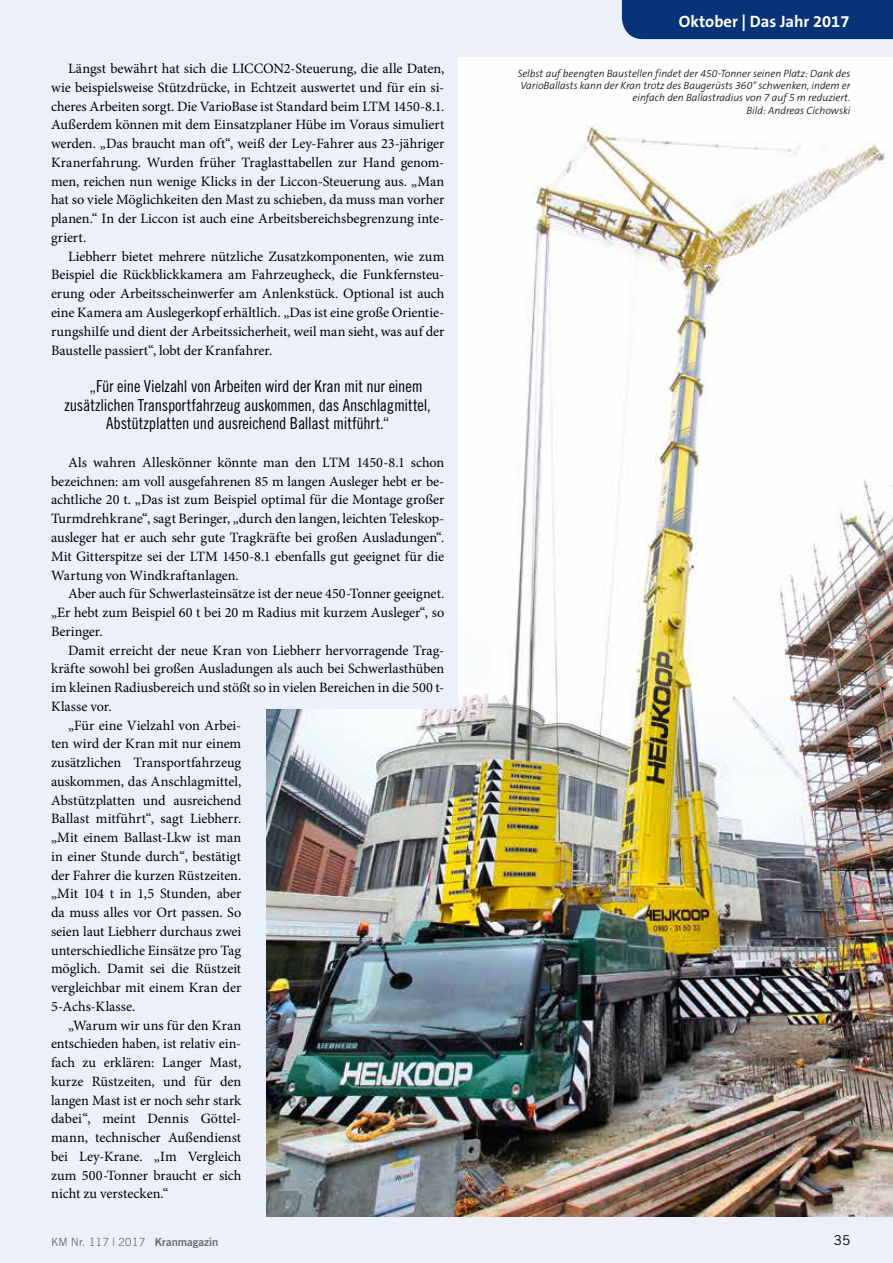
<style>
.page{position:relative;width:893px;height:1263px;background:#ebf0fa}
.page>*{position:absolute;margin:0;border:0;box-sizing:border-box;transform-origin:0 0}
.t1{font:16.5px "Trade Gothic Cond Eighteen";letter-spacing:-.01em;color:#000}
.t2{font:700 16.5px "The Sans B7";color:#fff}
.t3{font:14.25px/18.8px "Minion Pro";color:#000;text-align:justify}
.t4{font:13.5px "Trade Gothic";color:#000}
.t5{font:11.25px "Trade Gothic";color:#6e6e6e}
.t6{font:italic 300 10.5px/12.3px "The Sans B3";color:#000;text-align:right}
.s1{font-family:"Trade Gothic Bold Two"}
</style>
<div class="page">
<div style="left:622px;top:0;width:271px;height:39px;background:#093379"></div>
<img style="left:267px;top:57px;width:626px;height:1159px">
<div style="left:254px;top:0;width:203px;height:709px;background:#ebf0fa"></div>
<p class="t3" style="left:51px;top:59px;width:395px;text-indent:17px">Längst bewährt hat sich die LICCON2-Steuerung, die alle Daten, wie beispielsweise Stützdrücke, in Echtzeit auswertet und für ein si&shy;cheres Arbeiten sorgt. Die VarioBase ist Standard beim LTM 1450-8.1.<br>Außerdem können mit dem Einsatzplaner Hübe im Voraus simuliert werden. „Das braucht man oft“, weiß der Ley-Fahrer aus 23-jähriger Kranerfahrung. Wurden früher Traglasttabellen zur Hand genom&shy;men, reichen nun wenige Klicks in der Liccon-Steuerung aus. „Man hat so viele Möglichkeiten den Mast zu schieben, da muss man vorher planen.“ In der Liccon ist auch eine Arbeitsbereichsbegrenzung inte&shy;griert.</p>
<p class="t3" style="left:51px;top:247px;width:395px;text-indent:17px">Liebherr bietet mehrere nützliche Zusatzkomponenten, wie zum Beispiel die Rückblickkamera am Fahrzeugheck, die Funkfernsteu&shy;erung oder Arbeitsscheinwerfer am Anlenkstück. Optional ist auch eine Kamera am Auslegerkopf erhältlich. „Das ist eine große Orientie&shy;rungshilfe und dient der Arbeitssicherheit, weil man sieht, was auf der Baustelle passiert“, lobt der Kranfahrer.</p>
<p class="t1" style="left:90px;top:376px;width:335px">„Für eine Vielzahl von Arbeiten wird der Kran mit nur einem</p>
<p class="t1" style="left:65px;top:395px;width:368px">zusätzlichen Transportfahrzeug auskommen, das Anschlagmittel,</p>
<p class="t1" style="left:106px;top:414px;width:285px">Abstützplatten und ausreichend Ballast mitführt.“</p>
<p class="t3" style="left:51px;top:453px;width:395px;text-indent:17px">Als wahren Alleskönner könnte man den LTM 1450-8.1 schon bezeichnen: am voll ausgefahrenen 85 m langen Ausleger hebt er be&shy;achtliche 20 t. „Das ist zum Beispiel optimal für die Montage großer Turmdrehkrane“, sagt Beringer, „durch den langen, leichten Teleskop&shy;ausleger hat er auch sehr gute Tragkräfte bei großen Ausladungen“.<br>Mit Gitterspitze sei der LTM 1450-8.1 ebenfalls gut geeignet für die Wartung von Windkraftanlagen.</p>
<p class="t3" style="left:51px;top:584px;width:395px;text-indent:17px">Aber auch für Schwerlasteinsätze ist der neue 450-Tonner geeignet. „Er hebt zum Beispiel 60 t bei 20 m Radius mit kurzem Ausleger“, so Beringer.</p>
<p class="t3" style="left:51px;top:641px;width:395px;text-indent:17px">Damit erreicht der neue Kran von Liebherr hervorragende Trag&shy;kräfte sowohl bei großen Ausladungen als auch bei Schwerlasthüben im kleinen Radiusbereich und stößt so in vielen Bereichen in die 500 t-</p>
<p class="t3" style="left:51px;top:697px;width:62px">Klasse vor.</p>
<p class="t3" style="left:68px;top:716px;width:175px">„Für eine Vielzahl von Arbei-</p>
<p class="t3" style="left:51px;top:734px;width:192px">ten wird der Kran mit nur einem</p>
<p class="t3" style="left:51px;top:753px;width:192px">zusätzlichen Transportfahrzeug</p>
<p class="t3" style="left:51px;top:772px;width:192px">auskommen, das Anschlagmittel,</p>
<p class="t3" style="left:51px;top:791px;width:192px">Abstützplatten und ausreichend</p>
<p class="t3" style="left:51px;top:809px;width:192px">Ballast mitführt“, sagt Liebherr.</p>
<p class="t3" style="left:51px;top:828px;width:192px">„Mit einem Ballast-Lkw ist man</p>
<p class="t3" style="left:51px;top:847px;width:192px">in einer Stunde durch“, bestätigt</p>
<p class="t3" style="left:51px;top:866px;width:192px">der Fahrer die kurzen Rüstzeiten.</p>
<p class="t3" style="left:51px;top:884px;width:192px">„Mit 104 t in 1,5 Stunden, aber</p>
<p class="t3" style="left:51px;top:903px;width:192px">da muss alles vor Ort passen. So</p>
<p class="t3" style="left:51px;top:922px;width:192px">seien laut Liebherr durchaus zwei</p>
<p class="t3" style="left:51px;top:941px;width:192px">unterschiedliche Einsätze pro Tag</p>
<p class="t3" style="left:51px;top:959px;width:192px">möglich. Damit sei die Rüstzeit</p>
<p class="t3" style="left:51px;top:978px;width:192px">vergleichbar mit einem Kran der</p>
<p class="t3" style="left:51px;top:997px;width:86px">5-Achs-Klasse.</p>
<p class="t3" style="left:68px;top:1016px;width:175px">„Warum wir uns für den Kran</p>
<p class="t3" style="left:51px;top:1034px;width:192px">entschieden haben, ist relativ ein-</p>
<p class="t3" style="left:51px;top:1053px;width:192px">fach zu erklären: Langer Mast,</p>
<p class="t3" style="left:51px;top:1072px;width:192px">kurze Rüstzeiten, und für den</p>
<p class="t3" style="left:51px;top:1091px;width:192px">langen Mast ist er noch sehr stark</p>
<p class="t3" style="left:51px;top:1109px;width:192px">dabei“, meint Dennis Göttel-</p>
<p class="t3" style="left:51px;top:1128px;width:192px">mann, technischer Außendienst</p>
<p class="t3" style="left:51px;top:1147px;width:192px">bei Ley-Krane. „Im Vergleich</p>
<p class="t3" style="left:51px;top:1166px;width:192px">zum 500-Tonner braucht er sich</p>
<p class="t3" style="left:51px;top:1184px;width:119px">nicht zu verstecken.“</p>
<p class="t2" style="left:679px;top:13px;width:172px">Oktober | Das Jahr 2017</p>
<p class="t6" style="left:518px;top:68px;width:334px">Selbst auf beengten Baustellen findet der 450-Tonner seinen Platz: Dank des VarioBallasts kann der Kran trotz des Baugerüsts 360° schwenken, indem er einfach den Ballastradius von 7 auf 5 m reduziert.<br>Bild: Andreas Cichowski</p>
<p class="t5" style="left:51px;top:1235px;width:169px">KM Nr. 117 | 2017 <span class="s1">Kranmagazin</span></p>
<p class="t4" style="left:834px;top:1232px;width:18px">35</p>
</div>
